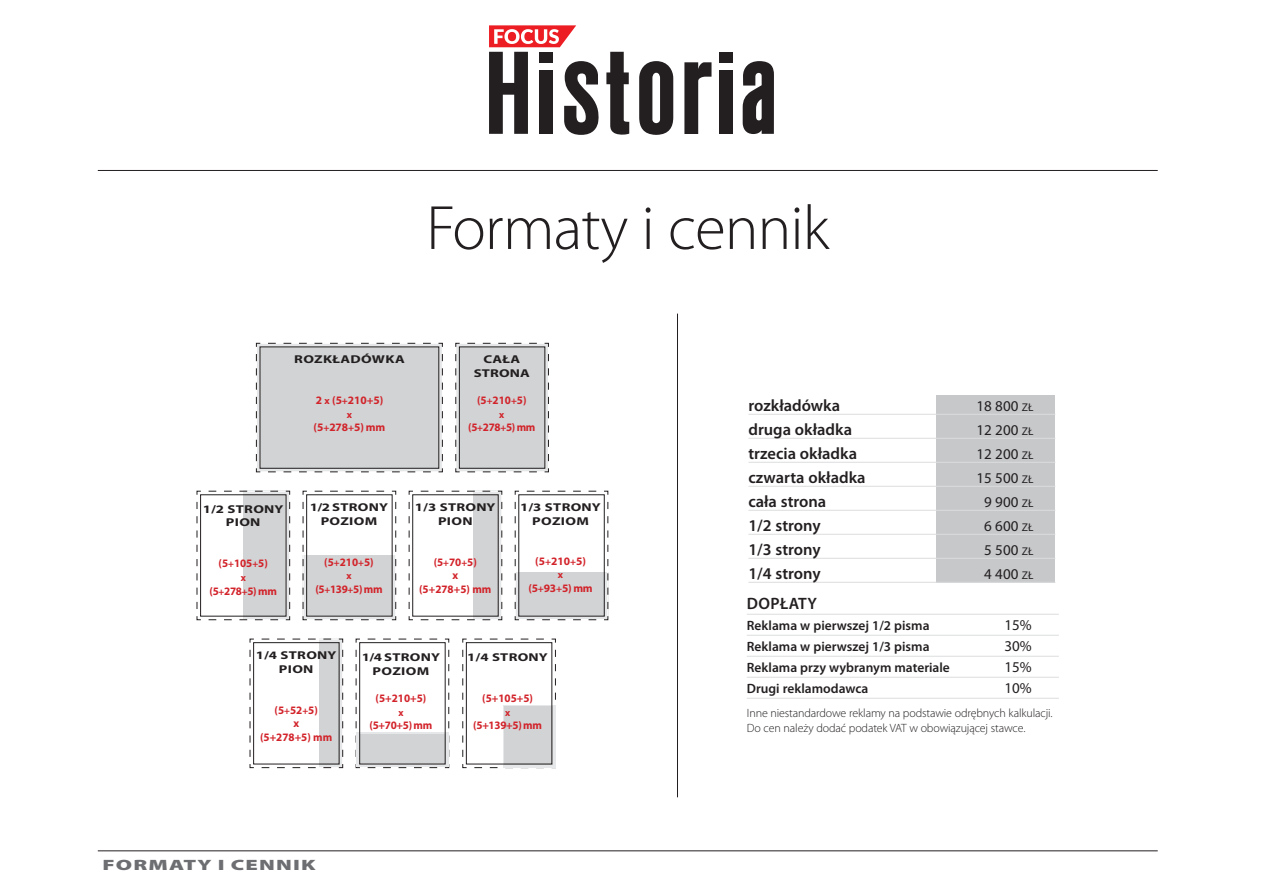
<style>
.page{position:relative;width:1263px;height:893px;background:#fff}
.page>*{position:absolute;margin:0;border:0;box-sizing:border-box;transform-origin:0 0}
.t1{font:300 63px "Myriad Pro";letter-spacing:-.015em;color:#231f20}
.t2{font:600 16.5px "Myriad Pro";color:#231f20}
.t3{font:600 16.5px "Myriad Pro";letter-spacing:.02em;color:#231f20}
.t4{font:15px "Myriad Pro";color:#231f20}
.t5{font:900 15px "Myriad Pro";letter-spacing:.05em;color:#6d6e71;scale:1.5 1}
.t6{font:15px "Myriad Pro";color:#231f20}
.t7{font:600 13.5px "Myriad Pro";color:#231f20}
.t8{font:300 12px/15px "Myriad Pro";letter-spacing:-.01em;color:#231f20}
.t9{font:700 11.4px/13.6px "Myriad Pro";letter-spacing:-.005em;color:#d2232a;text-align:center}
.t10{font:700 11.4px/13.6px "Myriad Pro";letter-spacing:.02em;color:#231f20;text-align:center;scale:1.3 1}
.t11{font:700 10.2px "Myriad Pro";color:#d2232a}
.s1{font-size:10.2px}
.s2{font-size:11.25px}
</style>
<div class="page">
<div style="left:719px;top:70px;width:14px;height:64px;background:#231f20"></div>
<div style="left:719px;top:52px;width:14px;height:11px;background:#231f20"></div>
<svg style="left:606px;top:52px;width:23px;height:83px"></svg>
<svg style="left:743px;top:61px;width:31px;height:73px;background:#4a4747"></svg>
<svg style="left:489px;top:25px;width:110px;height:110px"></svg>
<svg style="left:684px;top:62px;width:27px;height:72px"></svg>
<svg style="left:639px;top:61px;width:34px;height:74px"></svg>
<hr style="left:98px;top:170px;width:1060px;height:1px;background:#231f20">
<hr style="left:98px;top:850px;width:1060px;height:1px;background:#231f20">
<hr style="left:677px;top:314px;width:1px;height:483px;background:#231f20">
<svg style="left:256px;top:343px;width:187px;height:130px;background:#c3c2c3"></svg>
<div style="left:260px;top:347px;width:179px;height:121px;background:#d1d3d4"></div>
<div style="left:260px;top:347px;width:179px;height:122px;border:1px solid #231f20"></div>
<svg style="left:455px;top:343px;width:94px;height:130px;background:#c5c5c6"></svg>
<div style="left:459px;top:347px;width:86px;height:121px;background:#d1d3d4"></div>
<div style="left:459px;top:347px;width:86px;height:122px;border:1px solid #231f20"></div>
<svg style="left:408px;top:491px;width:94px;height:129px"></svg>
<div style="left:473px;top:494px;width:25px;height:122px;background:#d1d3d4"></div>
<div style="left:412px;top:494px;width:86px;height:122px;border:1px solid #231f20"></div>
<svg style="left:514px;top:491px;width:94px;height:129px"></svg>
<div style="left:518px;top:572px;width:87px;height:43px;background:#d1d3d4"></div>
<div style="left:518px;top:494px;width:87px;height:122px;border:1px solid #231f20"></div>
<svg style="left:196px;top:491px;width:94px;height:129px"></svg>
<div style="left:243px;top:494px;width:43px;height:122px;background:#d1d3d4"></div>
<div style="left:200px;top:494px;width:86px;height:122px;border:1px solid #231f20"></div>
<svg style="left:302px;top:491px;width:94px;height:129px"></svg>
<div style="left:306px;top:555px;width:86px;height:61px;background:#d1d3d4"></div>
<div style="left:306px;top:494px;width:86px;height:122px;border:1px solid #231f20"></div>
<svg style="left:462px;top:638px;width:94px;height:130px"></svg>
<div style="left:503px;top:705px;width:52px;height:62px;background:linear-gradient(to right,#e6e7e8,#e6e7e8)"></div>
<div style="left:504px;top:706px;width:48px;height:58px;background:#d1d3d4"></div>
<div style="left:466px;top:642px;width:86px;height:122px;border:1px solid #231f20"></div>
<svg style="left:355px;top:638px;width:94px;height:130px"></svg>
<div style="left:356px;top:733px;width:93px;height:34px;background:linear-gradient(to right,#e6e7e8,#e6e7e8)"></div>
<div style="left:360px;top:734px;width:85px;height:30px;background:#d1d3d4"></div>
<div style="left:359px;top:642px;width:86px;height:122px;border:1px solid #231f20"></div>
<svg style="left:249px;top:638px;width:94px;height:130px"></svg>
<div style="left:319px;top:642px;width:20px;height:122px;background:#d1d3d4"></div>
<div style="left:253px;top:642px;width:86px;height:122px;border:1px solid #231f20"></div>
<div style="left:936px;top:395px;width:119px;height:187px;background:#c7c8ca"></div>
<hr style="left:748px;top:414px;width:307px;height:1px;background:#dcddde">
<hr style="left:748px;top:438px;width:307px;height:1px;background:#dcddde">
<hr style="left:748px;top:462px;width:307px;height:1px;background:#dcddde">
<hr style="left:748px;top:486px;width:307px;height:1px;background:#dcddde">
<hr style="left:748px;top:510px;width:307px;height:1px;background:#dcddde">
<hr style="left:748px;top:534px;width:307px;height:1px;background:#dcddde">
<hr style="left:748px;top:558px;width:307px;height:1px;background:#dcddde">
<hr style="left:748px;top:582px;width:307px;height:1px;background:#dcddde">
<hr style="left:747px;top:614px;width:312px;height:1px;background:#dcddde">
<hr style="left:747px;top:635px;width:312px;height:1px;background:#dcddde">
<hr style="left:747px;top:656px;width:312px;height:1px;background:#dcddde">
<hr style="left:747px;top:677px;width:312px;height:1px;background:#dcddde">
<hr style="left:747px;top:698px;width:312px;height:1px;background:#dcddde">
<h1 class="t1" style="left:426px;top:193px;width:404px">Formaty i cennik</h1>
<p class="t10" style="left:294px;top:352px;width:86px">ROZKŁADÓWKA</p>
<p class="t9" style="left:316px;top:393px;width:69px">2 <span class="s1">x</span> (5<span class="s1">+</span>210+5)</p>
<p class="t11" style="left:347px;top:408px;width:7px">x</p>
<p class="t9" style="left:314px;top:420px;width:73px">(5<span class="s1">+</span>278<span class="s1">+</span>5) mm</p>
<p class="t10" style="left:474px;top:352px;width:45px">CAŁA<br>STRONA</p>
<p class="t9" style="left:477px;top:393px;width:51px">(5<span class="s1">+</span>210<span class="s1">+</span>5)</p>
<p class="t11" style="left:499px;top:408px;width:7px">x</p>
<p class="t9" style="left:468px;top:420px;width:69px">(5<span class="s1">+</span>278<span class="s1">+</span>5)mm</p>
<p class="t10" style="left:203px;top:502px;width:63px">1/2 STRONY<br>PION</p>
<p class="t9" style="left:219px;top:556px;width:51px">(5<span class="s1">+</span>105<span class="s1">+</span>5)</p>
<p class="t11" style="left:241px;top:571px;width:7px">x</p>
<p class="t9" style="left:210px;top:584px;width:69px">(5<span class="s1">+</span>278<span class="s1">+</span>5)mm</p>
<p class="t10" style="left:310px;top:500px;width:62px">1/2 STRONY<br>POZIOM</p>
<p class="t9" style="left:324px;top:555px;width:51px">(5<span class="s1">+</span>210<span class="s1">+</span>5)</p>
<p class="t11" style="left:346px;top:569px;width:7px">x</p>
<p class="t9" style="left:315px;top:582px;width:69px">(5<span class="s1">+</span>139<span class="s1">+</span>5)mm</p>
<p class="t10" style="left:415px;top:500px;width:63px">1/3 STRONY<br>PION</p>
<p class="t9" style="left:419px;top:555px;width:74px">(5<span class="s1">+</span>70<span class="s1">+</span>5)<br>x<br>(5+278+5) mm</p>
<p class="t10" style="left:520px;top:500px;width:64px">1/3 STRONY<br>POZIOM</p>
<p class="t9" style="left:535px;top:554px;width:52px">(5<span class="s1">+</span>210<span class="s1">+</span>5)</p>
<p class="t11" style="left:558px;top:568px;width:7px">x</p>
<p class="t9" style="left:528px;top:581px;width:66px">(5<span class="s1">+</span>93<span class="s1">+</span>5) mm</p>
<p class="t10" style="left:256px;top:648px;width:63px">1/4 STRONY<br>PION</p>
<p class="t9" style="left:260px;top:702px;width:74px">(5<span class="s1">+</span>52<span class="s1">+</span>5)<br>x<br>(5+278+5) mm</p>
<p class="t10" style="left:362px;top:650px;width:62px">1/4 STRONY<br>POZIOM</p>
<p class="t9" style="left:375px;top:691px;width:52px">(5+210+5)</p>
<p class="t11" style="left:398px;top:705px;width:7px">x</p>
<p class="t9" style="left:369px;top:718px;width:64px">(5+70+5)mm</p>
<p class="t10" style="left:467px;top:650px;width:63px">1/4 STRONY</p>
<p class="t9" style="left:482px;top:691px;width:52px">(5+105+5)</p>
<p class="t11" style="left:505px;top:705px;width:7px">x</p>
<p class="t9" style="left:473px;top:718px;width:70px">(5+139+5)mm</p>
<h3 class="t5" style="left:102px;top:854px;width:144px">FORMATY I CENNIK</h3>
<h2 class="t2" style="left:748px;top:394px;width:93px">rozkładówka</h2>
<h3 class="t4" style="left:976px;top:396px;width:59px">18 800 <span class="s2">ZŁ</span></h3>
<h2 class="t2" style="left:748px;top:418px;width:105px">druga okładka</h2>
<h3 class="t4" style="left:976px;top:420px;width:59px">12 200 <span class="s2">ZŁ</span></h3>
<h2 class="t2" style="left:748px;top:442px;width:110px">trzecia okładka</h2>
<h3 class="t4" style="left:976px;top:444px;width:59px">12 200 <span class="s2">ZŁ</span></h3>
<h2 class="t2" style="left:748px;top:466px;width:119px">czwarta okładka</h2>
<h3 class="t4" style="left:976px;top:468px;width:59px">15 500 <span class="s2">ZŁ</span></h3>
<h2 class="t2" style="left:748px;top:490px;width:79px">cała strona</h2>
<h3 class="t4" style="left:984px;top:492px;width:51px">9 900 <span class="s2">ZŁ</span></h3>
<h2 class="t2" style="left:748px;top:514px;width:74px">1/2 strony</h2>
<h3 class="t4" style="left:984px;top:516px;width:51px">6 600 <span class="s2">ZŁ</span></h3>
<h2 class="t2" style="left:748px;top:538px;width:74px">1/3 strony</h2>
<h3 class="t4" style="left:984px;top:540px;width:51px">5 500 <span class="s2">ZŁ</span></h3>
<h2 class="t2" style="left:748px;top:562px;width:74px">1/4 strony</h2>
<h3 class="t4" style="left:984px;top:564px;width:51px">4 400 <span class="s2">ZŁ</span></h3>
<h2 class="t3" style="left:747px;top:593px;width:71px">DOPŁATY</h2>
<p class="t7" style="left:747px;top:617px;width:184px">Reklama w pierwszej 1/2 pisma</p>
<h3 class="t6" style="left:1004px;top:615px;width:29px">15%</h3>
<p class="t7" style="left:747px;top:638px;width:184px">Reklama w pierwszej 1/3 pisma</p>
<h3 class="t6" style="left:1004px;top:636px;width:29px">30%</h3>
<p class="t7" style="left:747px;top:659px;width:205px">Reklama przy wybranym materiale</p>
<h3 class="t6" style="left:1004px;top:657px;width:29px">15%</h3>
<p class="t7" style="left:747px;top:680px;width:123px">Drugi reklamodawca</p>
<h3 class="t6" style="left:1004px;top:678px;width:29px">10%</h3>
<p class="t8" style="left:747px;top:706px;width:307px">Inne niestandardowe reklamy na podstawie odrębnych kalkulacji.<br>Do cen należy dodać podatek VAT w obowiązującej stawce.</p>
</div>
